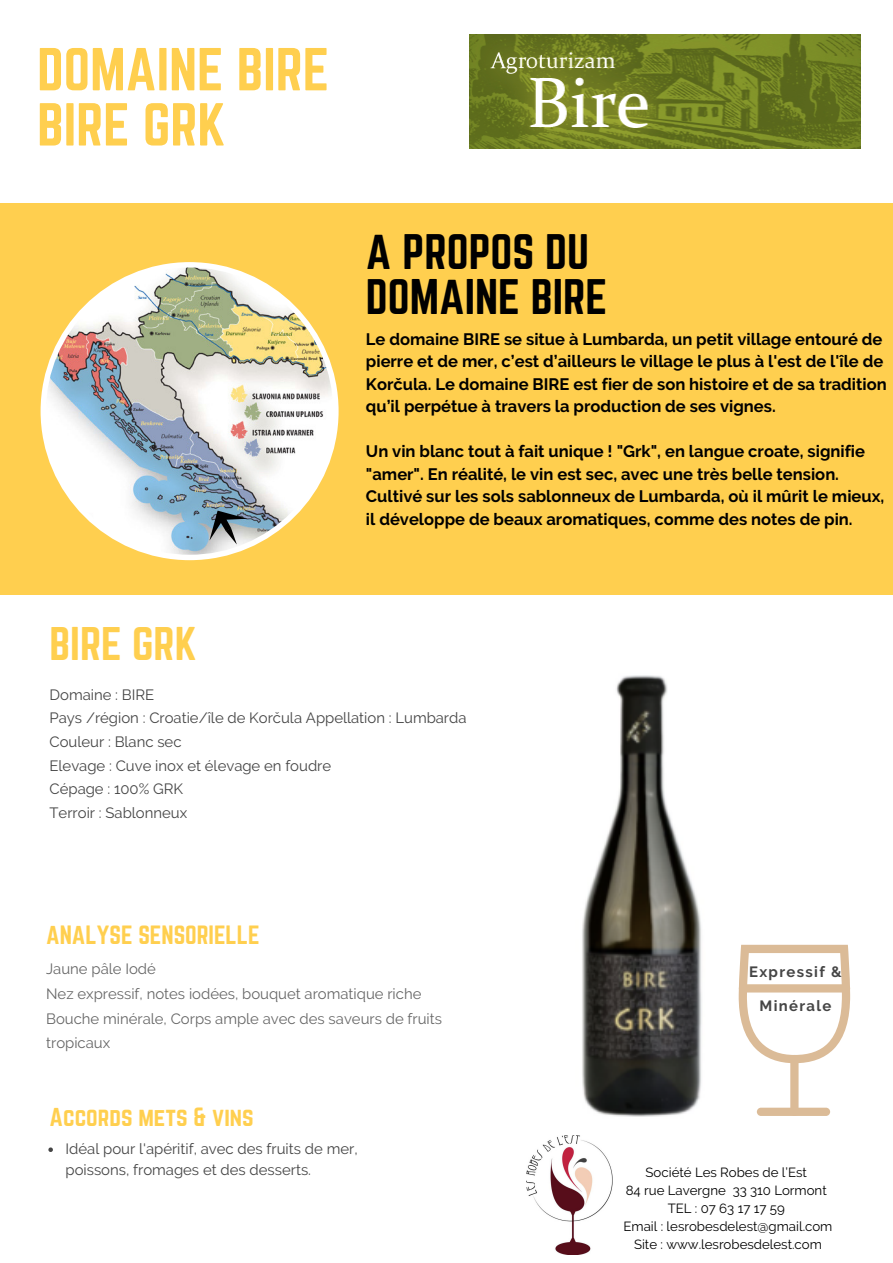
<style>
.page{position:relative;width:893px;height:1263px;background:#fff}
.page>*{position:absolute;margin:0;border:0;box-sizing:border-box;transform-origin:0 0}
.t1{font:52.95px/55.2px "Norwester";color:#ffcf4f}
.t2{font:43.8px/45px "Norwester";color:#000}
.t3{font:41.4px "Norwester";color:#ffcf4f}
.t4{font:23.25px "Norwester";color:#ffcf4f}
.t5{font:700 16.5px/22.5px "Raleway";color:#000}
.t6{font:14.85px/23.7px "Raleway";color:#454545}
.t7{font:14.85px/24.8px "Raleway";color:#000}
.t8{font:700 14.85px "Raleway";letter-spacing:.09em;color:#454545}
.t9{font:13.2px/18px "Raleway";color:#000;text-align:center}
</style>
<div class="page">
<div style="left:0;top:203px;width:893px;height:391px;background:#ffcf4f"></div>
<img style="left:41px;top:262px;width:298px;height:298px">
<img style="left:527px;top:1135px;width:86px;height:119px">
<svg style="left:48px;top:1147px;width:5px;height:5px"></svg>
<svg style="left:199px;top:500px;width:49px;height:46px;background:#8497a2"></svg>
<div style="left:790px;top:1055px;width:8px;height:61px;background:#dbbb97;border-radius:4px"></div>
<div style="left:757px;top:1108px;width:73px;height:8px;background:#dbbb97;border-radius:4px"></div>
<svg style="left:739px;top:945px;width:111px;height:118px"></svg>
<div style="left:739px;top:984px;width:111px;height:8px;background:#dbbb97;border-radius:4px"></div>
<img style="left:470px;top:35px;width:390px;height:114px">
<img style="left:582px;top:675px;width:120px;height:442px">
<h1 class="t1" style="left:37px;top:44px;width:293px">DOMAINE BIRE<br>BIRE GRK</h1>
<h3 class="t3" style="left:50px;top:624px;width:149px">BIRE GRK</h3>
<h2 class="t2" style="left:366px;top:231px;width:243px">A PROPOS DU<br>DOMAINE BIRE</h2>
<p class="t5" style="left:366px;top:327px;width:522px">Le domaine BIRE se situe à Lumbarda, un petit village entouré de pierre et de mer, c’est d’ailleurs le village le plus à l'est de l'île de Korčula. Le domaine BIRE est fier de son histoire et de sa tradition qu’il perpétue à travers la production de ses vignes.</p>
<p class="t5" style="left:366px;top:440px;width:520px">Un vin blanc tout à fait unique ! "Grk", en langue croate, signifie "amer". En réalité, le vin est sec, avec une très belle tension.<br>Cultivé sur les sols sablonneux de Lumbarda, où il mûrit le mieux, il développe de beaux aromatiques, comme des notes de pin.</p>
<p class="t6" style="left:50px;top:682px;width:418px">Domaine : BIRE<br>Pays /région : Croatie/île de Korčula Appellation : Lumbarda<br>Couleur : Blanc sec<br>Elevage : Cuve inox et élevage en foudre<br>Cépage : 100% GRK<br>Terroir : Sablonneux</p>
<h3 class="t4" style="left:46px;top:924px;width:215px">ANALYSE SENSORIELLE</h3>
<p class="t7" style="left:46px;top:956px;width:397px">Jaune pâle Iodé<br>Nez expressif, notes iodées, bouquet aromatique riche Bouche minérale, Corps ample avec des saveurs de fruits tropicaux</p>
<h3 class="t4" style="left:50px;top:1106px;width:206px">Accords mets &amp; vins</h3>
<p class="t6" style="left:66px;top:1139px;width:294px;line-height:20.2px">Idéal pour l'apéritif, avec des fruits de mer, poissons, fromages et des desserts.</p>
<p class="t8" style="left:749px;top:963px;width:94px">Expressif &amp;</p>
<p class="t8" style="left:759px;top:997px;width:73px">Minérale</p>
<p class="t9" style="left:623px;top:1163px;width:210px">Société Les Robes de l’Est<br>84 rue Lavergne 33 310 Lormont<br>TEL : 07 63 17 17 59<br>Email : lesrobesdelest@gmail.com<br>Site : www.lesrobesdelest.com</p>
</div>
